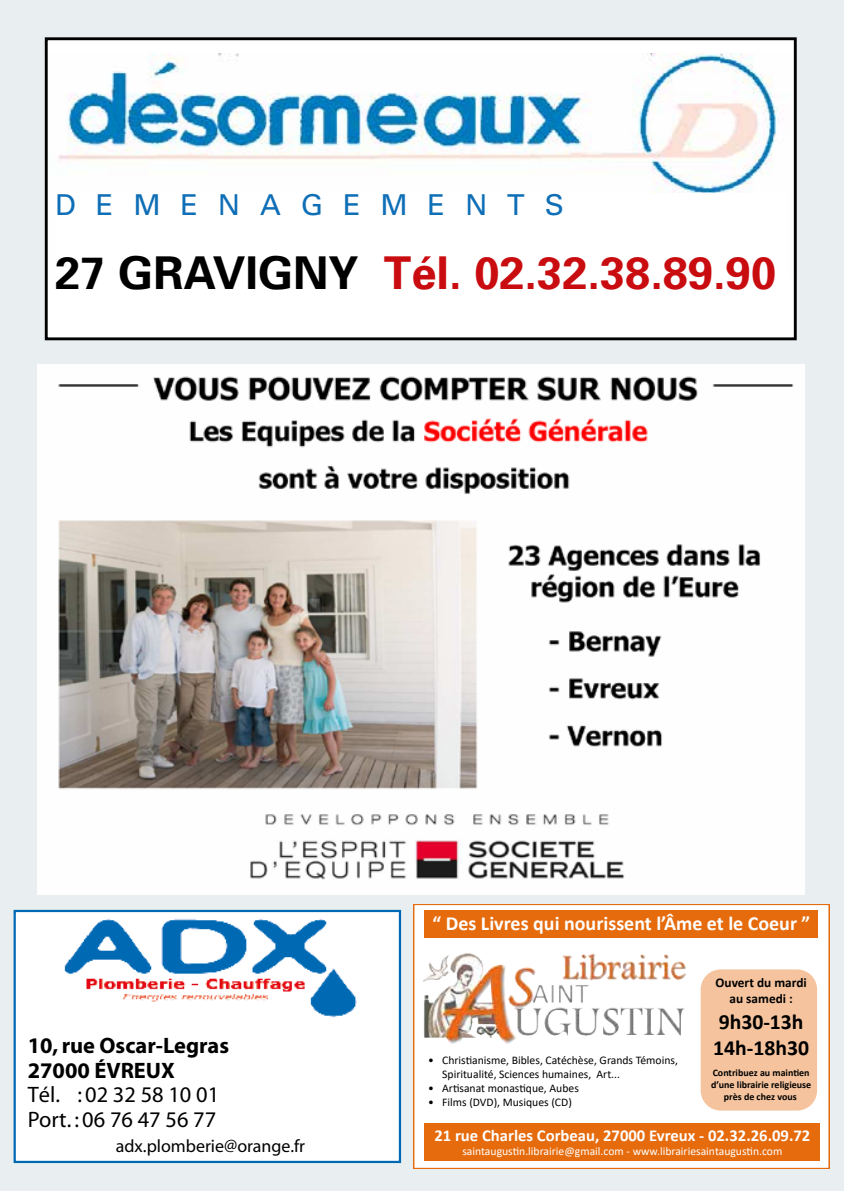
<style>
.page{position:relative;width:844px;height:1191px;background:#fff}
.page>*{position:absolute;margin:0;border:0;box-sizing:border-box;transform-origin:0 0}
.t1{font:700 45.15px "Univers";color:#c90c0f}
.t2{font:28.7px "Univers";letter-spacing:.69em;color:#0e6eb6}
.t3{font:22.4px/24.7px "Myriad";color:#000}
.t4{font:700 22.4px/24.7px "Myriad";color:#000}
.t5{font:700 21.7px/25.9px "Calibri";color:#000}
.t6{font:700 19.95px "Calibri";color:#fff}
.t7{font:17.85px "Myriad";color:#000}
.t8{font:700 16.62px "Calibri";color:#fff}
.t9{font:700 13.3px/15.9px "Calibri";color:#000;text-align:center}
.t10{font:11.72px/14px "Calibri";color:#000}
.t11{font:11.72px "Calibri";color:#fff}
.t12{font:700 9.97px/12.1px "Calibri";color:#000;text-align:center}
.s1{color:#000}
</style>
<div class="page">
<hr style="left:0;top:0;width:1px;height:1191px;background:#255d78">
<div style="left:1px;top:0;width:842px;height:1191px;background:#e9eff1"></div>
<div style="left:46px;top:39px;width:749px;height:300px;background:#fff"></div>
<img style="left:58px;top:54px;width:725px;height:139px">
<div style="left:45px;top:37px;width:751px;height:303px;border:3px solid #000"></div>
<img style="left:37px;top:365px;width:767px;height:529px">
<div style="left:413px;top:904px;width:416px;height:264px;background:#fff"></div>
<img style="left:423px;top:953px;width:264px;height:90px">
<div style="left:424px;top:1123px;width:395px;height:37px;background:#e66b0c"></div>
<div style="left:700px;top:969px;width:116px;height:141px;background:#f5c49e;border-radius:20px"></div>
<div style="left:424px;top:910px;width:394px;height:27px;background:#e66b0c"></div>
<div style="left:413px;top:904px;width:416px;height:264px;border:2px solid #e66b0c"></div>
<div style="left:15px;top:911px;width:385px;height:251px;background:#fff"></div>
<img style="left:64px;top:919px;width:293px;height:99px">
<div style="left:14px;top:910px;width:387px;height:253px;border:2px solid #0069b4"></div>
<h2 class="t2" style="left:55px;top:188px;width:510px">DEMENAGEMENTS</h2>
<h1 class="t1" style="left:55px;top:246px;width:722px"><span class="s1">27 GRAVIGNY</span> TÉL. 02.32.38.89.90</h1>
<h3 class="t4" style="left:28px;top:1034px;width:203px">10, rue Oscar-Legras<br>27000 ÉVREUX</h3>
<h3 class="t3" style="left:28px;top:1083px;width:193px">Tél. : 02 32 58 10 01<br>Port. : 06 76 47 56 77</h3>
<h3 class="t7" style="left:116px;top:1136px;width:191px">adx.plomberie@orange.fr</h3>
<h3 class="t6" style="left:432px;top:909px;width:379px">“ Des Livres qui nourissent l’Âme et le Coeur ”</h3>
<p class="t9" style="left:715px;top:974px;width:93px">Ouvert du mardi au samedi :</p>
<h3 class="t5" style="left:713px;top:1008px;width:97px">9h30-13h<br>14h-18h30</h3>
<p class="t12" style="left:711px;top:1066px;width:102px">Contribuez au maintien d’une librairie religieuse près de chez vous</p>
<p class="t10" style="left:442px;top:1053px;width:237px;text-indent:-14px">• Christianisme, Bibles, Catéchèse, Grands Témoins,<br>Spiritualité, Sciences humaines, Art...</p>
<p class="t10" style="left:428px;top:1080px;width:152px">• Artisanat monastique, Aubes</p>
<p class="t10" style="left:428px;top:1094px;width:145px">• Films (DVD), Musiques (CD)</p>
<h3 class="t8" style="left:434px;top:1123px;width:377px">21 rue Charles Corbeau, 27000 Evreux - 02.32.26.09.72</h3>
<p class="t11" style="left:462px;top:1142px;width:321px">saintaugustin.librairie@gmail.com - www.librairiesaintaugustin.com</p>
</div>
